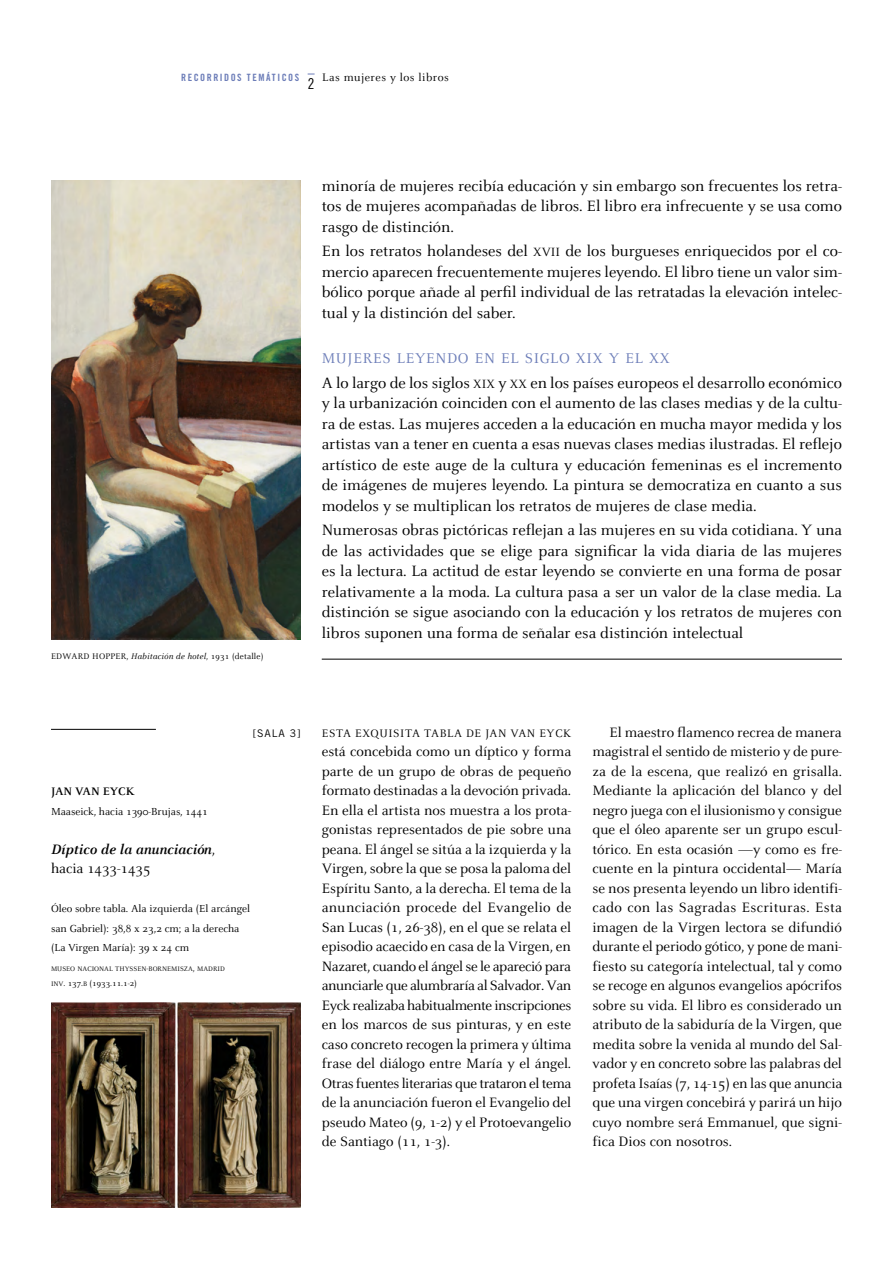
<style>
.page{position:relative;width:893px;height:1263px;background:#fff}
.page>*{position:absolute;margin:0;border:0;box-sizing:border-box;transform-origin:0 0}
.t1{font:16.5px/20.5px "Celeste";color:#000;text-align:justify}
.t2{font:15.6px "Celeste Regular SC800";letter-spacing:.035em;color:#6c7db8}
.t3{font:15px/19.5px "Celeste";color:#000;text-align:justify}
.t4{font:italic 700 15px/19.5px "Celeste";color:#000}
.t5{font:15px "Trade Gothic Cond Eighteen";color:#000}
.t6{font:12px "Celeste Regular SC800";letter-spacing:.045em;color:#000}
.t7{font:12px "Celeste";letter-spacing:.04em;color:#000}
.t8{font:700 12px "Celeste";color:#000}
.t9{font:11.25px/19.5px "Celeste";color:#000}
.t10{font:10.5px "Trade Gothic LT Std";color:#000}
.t11{font:10.05px "Trade Gothic Bold Cond Twenty";letter-spacing:.15em;color:#6c7db8}
.t12{font:9px "Celeste";letter-spacing:.02em;color:#000}
.t13{font:9px "Celeste Regular SC800";color:#000}
.t14{font:7.2px "Celeste Regular SC800";color:#000}
.s1{font-style:italic}
.s2{font-family:"Celeste Regular SC800";font-size:13.2px}
.s3{font-weight:400;font-style:normal}
.s4{font-size:9px}
.s5{font-size:7.2px}
</style>
<div class="page">
<hr style="left:322px;top:659px;width:520px;height:1px;background:#000">
<hr style="left:51px;top:729px;width:105px;height:1px;background:#000">
<img style="left:51px;top:181px;width:249px;height:458px">
<img style="left:51px;top:1003px;width:249px;height:204px">
<p class="t11" style="left:181px;top:72px;width:119px">RECORRIDOS TEMÁTICOS</p>
<p class="t7" style="left:322px;top:71px;width:128px">Las mujeres y los libros</p>
<p class="t5" style="left:308px;top:75px;width:8px">2</p>
<p class="t12" style="left:51px;top:651px;width:214px">EDWARD HOPPER, <span class="s1">Habitación de hotel</span>, 1931 (detalle)</p>
<p class="t1" style="left:322px;top:176px;width:522px">minoría de mujeres recibía educación y sin embargo son frecuentes los retra&shy;tos de mujeres acompañadas de libros. El libro era infrecuente y se usa como rasgo de distinción.</p>
<p class="t1" style="left:322px;top:241px;width:522px">En los retratos holandeses del <span class="s2">XVII</span> de los burgueses enriquecidos por el co&shy;mercio aparecen frecuentemente mujeres leyendo. El libro tiene un valor sim&shy;bólico porque añade al perfil individual de las retratadas la elevación intelec&shy;tual y la distinción del saber.</p>
<p class="t2" style="left:322px;top:350px;width:350px">MUJERES LEYENDO EN EL SIGLO XIX Y EL XX</p>
<p class="t1" style="left:322px;top:373px;width:522px">A lo largo de los siglos <span class="s2">XIX</span> y <span class="s2">XX</span> en los países europeos el desarrollo económico y la urbanización coinciden con el aumento de las clases medias y de la cultu&shy;ra de estas. Las mujeres acceden a la educación en mucha mayor medida y los artistas van a tener en cuenta a esas nuevas clases medias ilustradas. El reflejo artístico de este auge de la cultura y educación femeninas es el incremento de imágenes de mujeres leyendo. La pintura se democratiza en cuanto a sus modelos y se multiplican los retratos de mujeres de clase media.</p>
<p class="t1" style="left:322px;top:520px;width:522px">Numerosas obras pictóricas reflejan a las mujeres en su vida cotidiana. Y una de las actividades que se elige para significar la vida diaria de las mujeres es la lectura. La actitud de estar leyendo se convierte en una forma de posar relativamente a la moda. La cultura pasa a ser un valor de la clase media. La distinción se sigue asociando con la educación y los retratos de mujeres con libros suponen una forma de señalar esa distinción intelectual</p>
<p class="t10" style="left:253px;top:726px;width:49px">[SALA 3]</p>
<p class="t8" style="left:51px;top:785px;width:85px">JAN VAN EYCK</p>
<p class="t9" style="left:51px;top:802px;width:158px">Maaseick, hacia 1390-Brujas, 1441</p>
<p class="t4" style="left:51px;top:839px;width:166px">Díptico de la anunciación<span class="s3">, hacia 1433-1435</span></p>
<p class="t9" style="left:51px;top:899px;width:201px">Óleo sobre tabla. Ala izquierda (El arcángel san Gabriel): 38,8 x 23,2 cm; a la derecha (La Virgen María): 39 x 24 cm</p>
<p class="t14" style="left:51px;top:965px;width:175px">MUSEO NACIONAL THYSSEN<span class="s4">-</span>BORNEMISZA<span class="s4">,</span> MADRID</p>
<p class="t13" style="left:51px;top:978px;width:88px"><span class="s5">INV</span>. 137.<span class="s5">B</span> (1933.11.1-2)</p>
<p class="t6" style="left:322px;top:727px;width:251px">ESTA EXQUISITA TABLA DE JAN VAN EYCK</p>
<p class="t3" style="left:322px;top:742px;width:251px">está concebida como un díptico y forma parte de un grupo de obras de pequeño formato destinadas a la devoción privada.<br>En ella el artista nos muestra a los prota&shy;gonistas representados de pie sobre una peana. El ángel se sitúa a la izquierda y la Virgen, sobre la que se posa la paloma del Espíritu Santo, a la derecha. El tema de la anunciación procede del Evangelio de San Lucas (1, 26-38), en el que se relata el episodio acaecido en casa de la Virgen, en Nazaret, cuando el ángel se le apareció para anunciarle que alumbraría al Salvador. Van Eyck realizaba habitualmente inscripciones en los marcos de sus pinturas, y en este caso concreto recogen la primera y última frase del diálogo entre María y el ángel.<br>Otras fuentes literarias que trataron el tema de la anunciación fueron el Evangelio del pseudo Mateo (9, 1-2) y el Protoevangelio de Santiago (11, 1-3).</p>
<p class="t3" style="left:592px;top:723px;width:251px;text-indent:17px">El maestro flamenco recrea de manera magistral el sentido de misterio y de pure&shy;za de la escena, que realizó en grisalla.<br>Mediante la aplicación del blanco y del negro juega con el ilusionismo y consigue que el óleo aparente ser un grupo escul&shy;tórico. En esta ocasión —y como es fre&shy;cuente en la pintura occidental— María se nos presenta leyendo un libro identifi&shy;cado con las Sagradas Escrituras. Esta imagen de la Virgen lectora se difundió durante el periodo gótico, y pone de mani&shy;fiesto su categoría intelectual, tal y como se recoge en algunos evangelios apócrifos sobre su vida. El libro es considerado un atributo de la sabiduría de la Virgen, que medita sobre la venida al mundo del Sal&shy;vador y en concreto sobre las palabras del profeta Isaías (7, 14-15) en las que anuncia que una virgen concebirá y parirá un hijo cuyo nombre será Emmanuel, que signi&shy;fica Dios con nosotros.</p>
</div>
